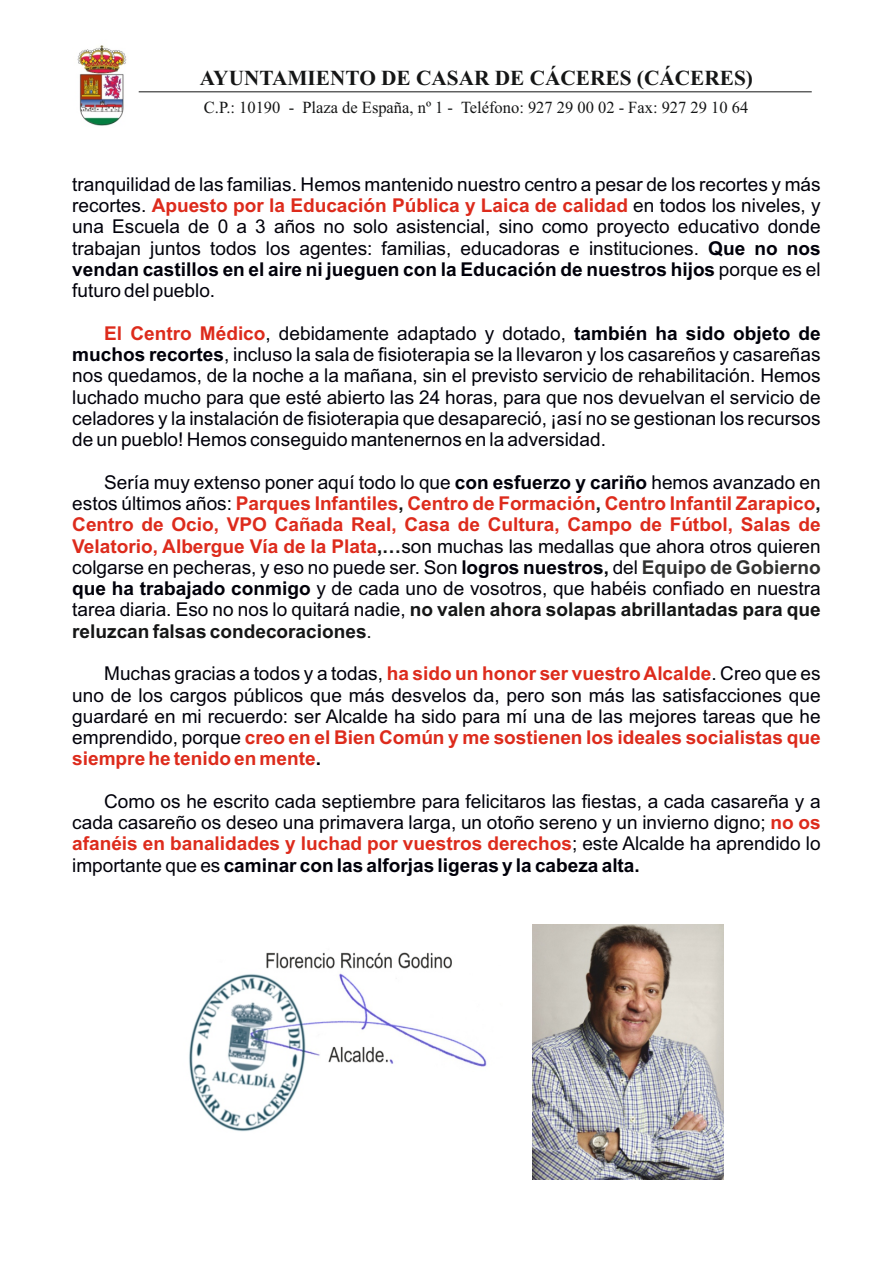
<style>
.page{position:relative;width:893px;height:1263px;background:#fff}
.page>*{position:absolute;margin:0;border:0;box-sizing:border-box;transform-origin:0 0}
.t1{font:700 21.45px "Times New Roman";color:#151616}
.t2{font:19.05px/21.3px "Arial";color:#00000a;text-align:justify}
.t3{font:16.95px "Times New Roman";color:#151616}
.s1{font-weight:700;color:#dd2b1c}
.s2{font-weight:700}
.s3{font-weight:700;color:#151616}
.s4{font-weight:700;color:#313130}
.s5{color:#151616}
</style>
<div class="page">
<img style="left:77px;top:45px;width:50px;height:81px">
<hr style="left:139px;top:91px;width:673px;height:1px;background:#151616">
<img style="left:189px;top:952px;width:298px;height:180px">
<img style="left:532px;top:925px;width:192px;height:254px">
<p class="t1" style="left:200px;top:71px;width:555px">AYUNTAMIENTO DE CASAR DE CÁCERES (CÁCERES)</p>
<p class="t3" style="left:204px;top:101px;width:546px">C.P.: 10190 - Plaza de España, nº 1 - Teléfono: 927 29 00 02 - Fax: 927 29 10 64</p>
<p class="t2" style="left:72px;top:175px;width:750px">tranquilidad de las familias. Hemos mantenido nuestro centro a pesar de los recortes y más recortes. <span class="s1">Apuesto por la Educación Pública y Laica de calidad</span> en todos los niveles, y una Escuela de 0 a 3 años no solo asistencial, sino como proyecto educativo donde trabajan juntos todos los agentes: familias, educadoras e instituciones. <span class="s2">Que no nos vendan castillos en el aire ni jueguen con la Educación de nuestros hijos</span> porque es el futuro del pueblo.</p>
<p class="t2" style="left:72px;top:324px;width:750px;text-indent:32px"><span class="s1">El Centro Médico</span>, debidamente adaptado y dotado, <span class="s2">también ha sido objeto de muchos recortes</span>, incluso la sala de fisioterapia se la llevaron y los casareños y casareñas nos quedamos, de la noche a la mañana, sin el previsto servicio de rehabilitación. Hemos luchado mucho para que esté abierto las 24 horas, para que nos devuelvan el servicio de celadores y la instalación de fisioterapia que desapareció, ¡así no se gestionan los recursos de un pueblo! Hemos conseguido mantenernos en la adversidad.</p>
<p class="t2" style="left:72px;top:473px;width:750px;text-indent:32px">Sería muy extenso poner aquí todo lo que <span class="s2">con esfuerzo y cariño</span> hemos avanzado en estos últimos años: <span class="s1">Parques Infantiles</span><span class="s3">,</span> <span class="s1">Centro de Formación</span><span class="s3">,</span> <span class="s1">Centro Infantil Zarapico</span><span class="s3">, </span><span class="s1">Centro de Ocio, VPO Cañada Real, Casa de Cultura, Campo de Fútbol, Salas de Velatorio, Albergue Vía de la Plata</span><span class="s3">,…</span>son muchas las medallas que ahora otros quieren colgarse en pecheras, y eso no puede ser. Son <span class="s2">logros nuestros,</span> del <span class="s4">Equipo de Gobierno </span><span class="s2">que ha trabajado conmigo</span> y de cada uno de vosotros, que habéis confiado en nuestra tarea diaria. Eso no nos lo quitará nadie, <span class="s3">no valen ahora solapas abrillantadas para que reluzcan falsas condecoraciones</span><span class="s5">.</span></p>
<p class="t2" style="left:72px;top:665px;width:750px;text-indent:32px">Muchas gracias a todos y a todas, <span class="s1">ha sido un honor ser vuestro Alcalde</span>. Creo que es uno de los cargos públicos que más desvelos da, pero son más las satisfacciones que guardaré en mi recuerdo: ser Alcalde ha sido para mí una de las mejores tareas que he emprendido, porque <span class="s1">creo en el Bien Común y me sostienen los ideales socialistas que siempre he tenido en mente</span><span class="s2">.</span></p>
<p class="t2" style="left:72px;top:792px;width:750px;text-indent:32px">Como os he escrito cada septiembre para felicitaros las fiestas, a cada casareña y a cada casareño os deseo una primavera larga, un otoño sereno y un invierno digno; <span class="s1">no os afanéis en banalidades y luchad por vuestros derechos</span>; este Alcalde ha aprendido lo importante que es <span class="s2">caminar con las alforjas ligeras y la cabeza alta.</span></p>
</div>
